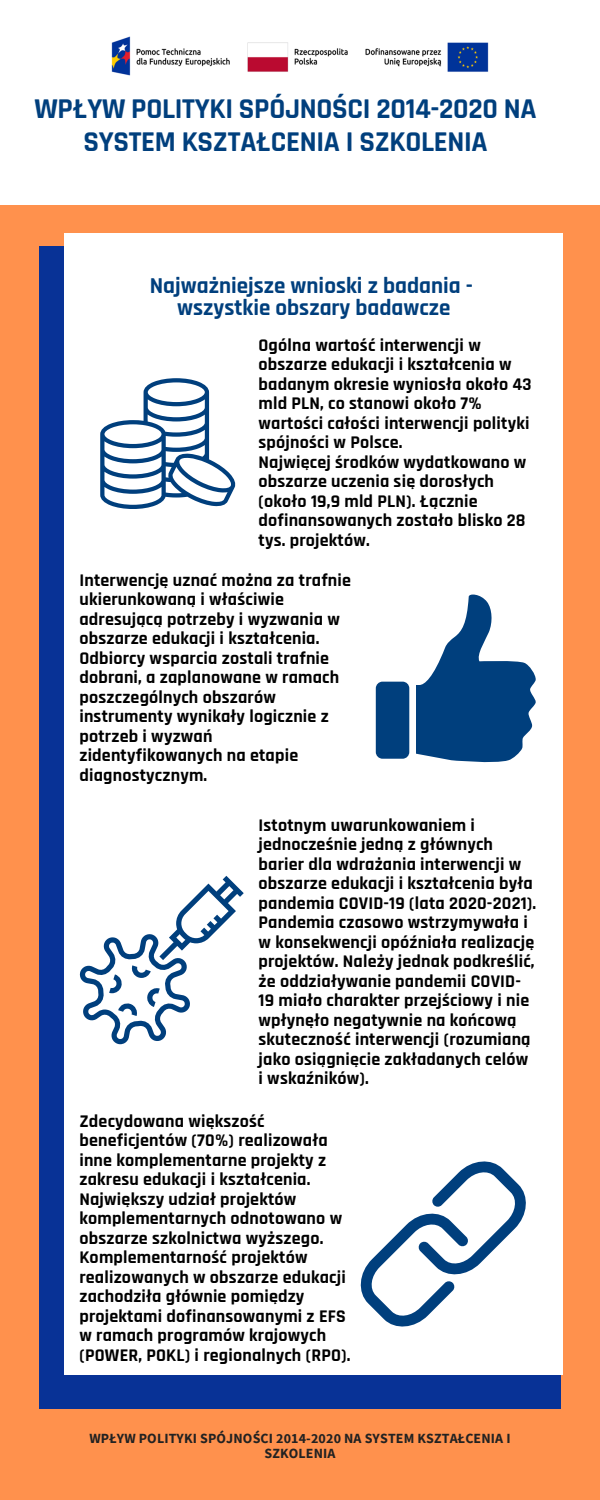
<style>
.page{position:relative;width:600px;height:1500px;background:#ff914d}
.page>*{position:absolute;margin:0;border:0;box-sizing:border-box;transform-origin:0 0}
.t1{font:700 29px/33px "Rajdhani";letter-spacing:-.01em;color:#003f7d;text-align:center}
.t2{font:700 23px/22.5px "Rajdhani";color:#003f7d;text-align:center}
.t3{font:700 18px/19.5px "Rajdhani";letter-spacing:.01em;color:#000}
.t4{font:700 14px/15px "Source Sans Pro";letter-spacing:.01em;color:#222;text-align:center}
</style>
<div class="page">
<div style="left:0;top:0;width:600px;height:205px;background:#fff"></div>
<div style="left:39px;top:246px;width:522px;height:1162px;background:#083296"></div>
<div style="left:65px;top:234px;width:498px;height:1141px;background:#fff"></div>
<svg style="left:100px;top:378px;width:136px;height:131px"></svg>
<svg style="left:416px;top:594px;width:120px;height:169px"></svg>
<div style="left:376px;top:682px;width:33px;height:77px;background:#003f7d;border-radius:7px"></div>
<svg style="left:80px;top:876px;width:164px;height:168px"></svg>
<svg style="left:360px;top:1161px;width:166px;height:166px"></svg>
<img style="left:111px;top:36px;width:378px;height:40px">
<h1 class="t1" style="left:35px;top:93px;width:504px">WPŁYW POLITYKI SPÓJNOŚCI 2014-2020 NA<br>SYSTEM KSZTAŁCENIA I SZKOLENIA</h1>
<p class="t2" style="left:150px;top:275px;width:325px">Najważniejsze wnioski z badania - wszystkie obszary badawcze</p>
<h2 class="t3" style="left:259px;top:336px;width:275px">Ogólna wartość interwencji w obszarze edukacji i kształcenia w badanym okresie wyniosła około 43 mld PLN, co stanowi około 7% wartości całości interwencji polityki spójności w Polsce.<br>Najwięcej środków wydatkowano w obszarze uczenia się dorosłych (około 19,9 mld PLN). Łącznie dofinansowanych zostało blisko 28 tys. projektów.</h2>
<h3 class="t3" style="left:79px;top:571px;width:273px">Interwencję uznać można za trafnie ukierunkowaną i właściwie adresującą potrzeby i wyzwania w obszarze edukacji i kształcenia.<br>Odbiorcy wsparcia zostali trafnie dobrani, a zaplanowane w ramach poszczególnych obszarów instrumenty wynikały logicznie z potrzeb i wyzwań zidentyfikowanych na etapie diagnostycznym.</h3>
<h3 class="t3" style="left:259px;top:816px;width:279px">Istotnym uwarunkowaniem i jednocześnie jedną z głównych barier dla wdrażania interwencji w obszarze edukacji i kształcenia była pandemia COVID-19 (lata 2020-2021).<br>Pandemia czasowo wstrzymywała i w konsekwencji opóźniała realizację projektów. Należy jednak podkreślić, że oddziaływanie pandemii COVID-19 miało charakter przejściowy i nie wpłynęło negatywnie na końcową skuteczność interwencji (rozumianą jako osiągnięcie zakładanych celów i wskaźników).</h3>
<p class="t3" style="left:79px;top:1112px;width:273px">Zdecydowana większość beneficjentów (70%) realizowała inne komplementarne projekty z zakresu edukacji i kształcenia.<br>Największy udział projektów komplementarnych odnotowano w obszarze szkolnictwa wyższego.<br>Komplementarność projektów realizowanych w obszarze edukacji zachodziła głównie pomiędzy projektami dofinansowanymi z EFS w ramach programów krajowych (POWER, POKL) i regionalnych (RPO).</p>
<p class="t4" style="left:89px;top:1431px;width:423px">WPŁYW POLITYKI SPÓJNOŚCI 2014-2020 NA SYSTEM KSZTAŁCENIA I<br>SZKOLENIA</p>
</div>
